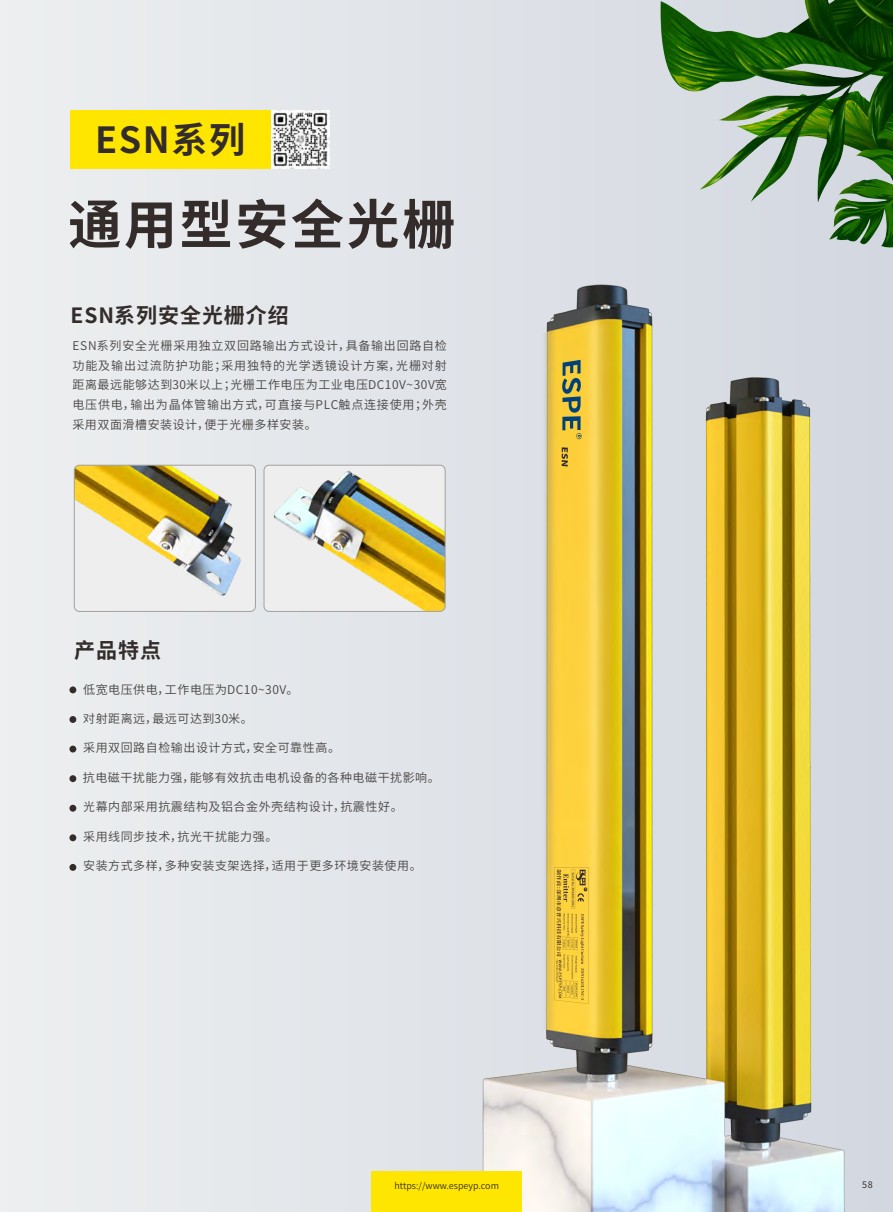
<style>
.page{position:relative;width:893px;height:1212px;background:#e6e8eb}
.page>*{position:absolute;margin:0;border:0;box-sizing:border-box;transform-origin:0 0}
.t1{font:700 53.25px "Source Han Sans CN";letter-spacing:.045em;color:#332c2b}
.t2{font:700 36px "Source Han Sans CN";letter-spacing:.045em;color:#332c2b}
.t3{font:700 21px "Source Han Sans CN";letter-spacing:.045em;color:#332c2b}
.t4{font:12px/19.8px "Source Han Sans CN";letter-spacing:.045em;color:#474443;text-align:justify}
.t5{font:9px "Source Han Sans CN";color:#332c2b}
.t6{font:9px "Source Han Sans CN";color:#332c2b}
</style>
<div class="page">
<img style="left:443px;top:213px;width:435px;height:999px">
<div style="left:69px;top:686px;width:7px;height:7px;background:#332c2b;border-radius:50%"></div>
<div style="left:69px;top:716px;width:7px;height:7px;background:#332c2b;border-radius:50%"></div>
<div style="left:69px;top:746px;width:7px;height:6px;background:#332c2b;border-radius:50%"></div>
<div style="left:69px;top:775px;width:7px;height:7px;background:#332c2b;border-radius:50%"></div>
<div style="left:69px;top:805px;width:7px;height:7px;background:#332c2b;border-radius:50%"></div>
<div style="left:69px;top:834px;width:7px;height:7px;background:#332c2b;border-radius:50%"></div>
<div style="left:69px;top:864px;width:7px;height:7px;background:#332c2b;border-radius:50%"></div>
<div style="left:70px;top:110px;width:201px;height:59px;background:#ffe601"></div>
<svg style="left:562px;top:360px;width:20px;height:79px;background:#939453"></svg>
<svg style="left:562px;top:447px;width:6px;height:19px"></svg>
<svg style="left:555px;top:867px;width:34px;height:137px;background:#e4bd3b"></svg>
<img style="left:74px;top:465px;width:181px;height:146px;border-radius:5px">
<div style="left:74px;top:465px;width:182px;height:146px;border:1px solid #a1a1a1;border-radius:5px"></div>
<img style="left:264px;top:465px;width:181px;height:146px;border-radius:5px">
<div style="left:264px;top:465px;width:181px;height:146px;border:1px solid #a1a1a1;border-radius:5px"></div>
<img style="left:271px;top:110px;width:59px;height:59px">
<img style="left:627px;top:0;width:266px;height:261px">
<div style="left:372px;top:1171px;width:150px;height:41px;background:#ffe601"></div>
<h2 class="t2" style="left:95px;top:121px;width:152px">ESN系列</h2>
<h1 class="t1" style="left:68px;top:197px;width:389px">通⽤型安全光栅</h1>
<h3 class="t3" style="left:71px;top:305px;width:220px">ESN系列安全光栅介绍</h3>
<p class="t4" style="left:72px;top:335px;width:376px">ESN系列安全光栅采⽤独⽴双回路输出⽅式设计，具备输出回路⾃检功能及输出过流防护功能；采⽤独特的光学透镜设计⽅案，光栅对射距离最远能够达到30⽶以上；光栅⼯作电压为⼯业电压DC10V~30V宽电压供电，输出为晶体管输出⽅式，可直接与PLC触点连接使⽤；外壳采⽤双⾯滑槽安装设计，便于光栅多样安装。</p>
<h3 class="t3" style="left:74px;top:639px;width:88px">产品特点</h3>
<p class="t4" style="left:83px;top:679px;width:217px">低宽电压供电，⼯作电压为DC10~30V。</p>
<p class="t4" style="left:83px;top:708px;width:171px">对射距离远，最远可达到30⽶。</p>
<p class="t4" style="left:83px;top:738px;width:258px">采⽤双回路⾃检输出设计⽅式，安全可靠性⾼。</p>
<p class="t4" style="left:83px;top:767px;width:359px">抗电磁⼲扰能⼒强，能够有效抗击电机设备的各种电磁⼲扰影响。</p>
<p class="t4" style="left:83px;top:797px;width:321px">光幕内部采⽤抗震结构及铝合⾦外壳结构设计，抗震性好。</p>
<p class="t4" style="left:83px;top:826px;width:196px">采⽤线同步技术，抗光⼲扰能⼒强。</p>
<p class="t4" style="left:83px;top:856px;width:340px">安装⽅式多样，多种安装⽀架选择，适⽤于更多环境安装使⽤。</p>
<p class="t5" style="left:395px;top:1181px;width:106px">https://www.espeyp.com</p>
<p class="t6" style="left:862px;top:1180px;width:12px">58</p>
</div>
